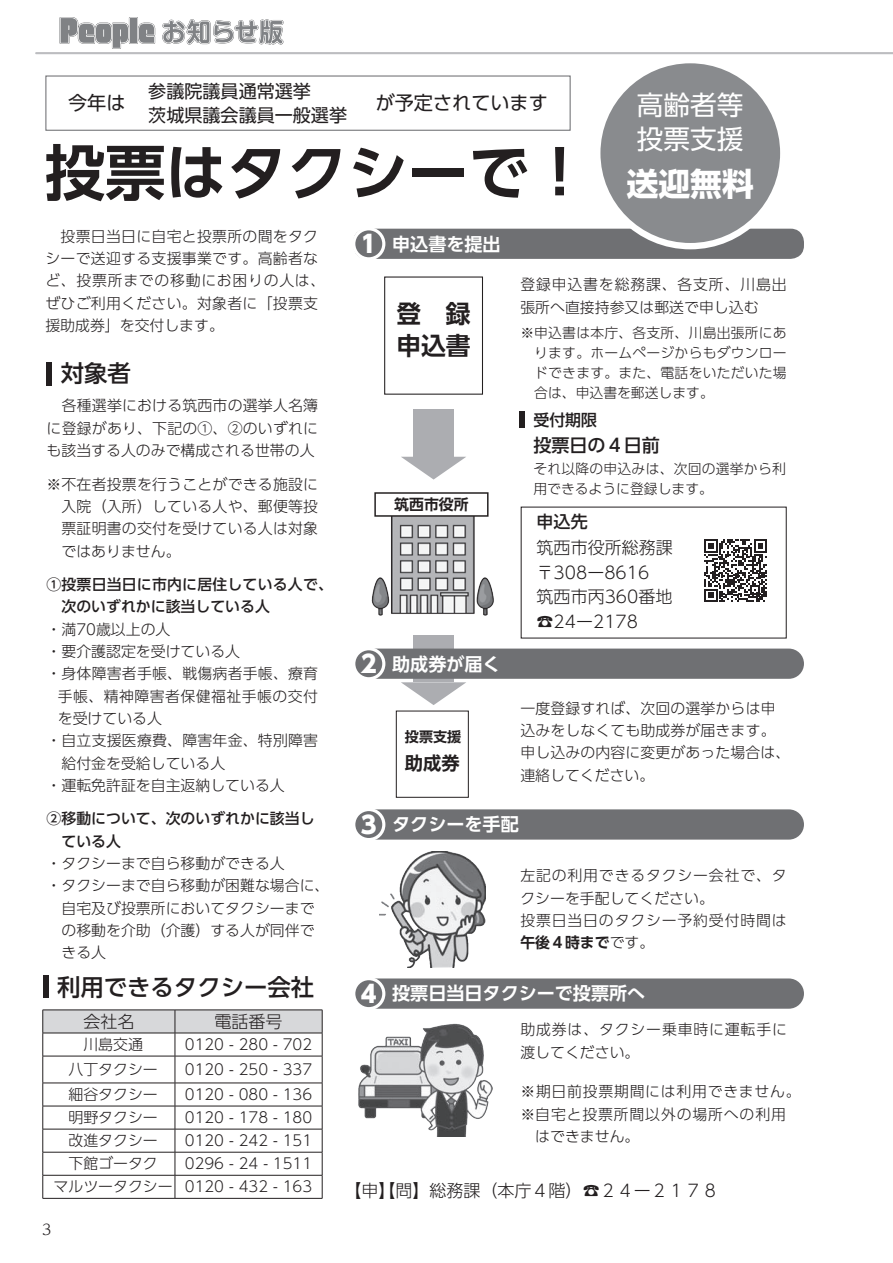
<style>
.page{position:relative;width:893px;height:1263px;background:#fff}
.page>*{position:absolute;margin:0;border:0;box-sizing:border-box;transform-origin:0 0}
.t1{font:700 60.6px "UD Shin Go Pro De";color:#231f20}
.t2{font:700 31.95px "UD Shin Go Pro";color:#fff}
.t3{font:26.55px/34px "UD Shin Go Pro";color:#fff}
.t4{font:700 24.75px "UD Shin Go Pro De";color:#231f20}
.t5{font:800 23.85px "UD Shin Go Pro";color:#fff}
.t6{font:500 23.4px "UD Shin Go Pro";color:#231f20}
.t7{font:19.2px "UD Shin Go Pro";color:#231f20}
.t8{font:700 18.3px "UD Shin Go Pro De";color:#231f20}
.t9{font:700 18px "UD Shin Go Pro De";color:#fff}
.t10{font:18px "UD Shin Go Pro";color:#231f20}
.t11{font:500 18px "UD Shin Go Pro";color:#231f20}
.t12{font:300 16.95px "UD Shin Go Pro";color:#231f20}
.t13{font:500 16.95px "UD Shin Go Pro";color:#231f20}
.t14{font:500 15.9px "UD Shin Go Pro";color:#231f20}
.t15{font:300 14.85px/22.4px "UD Shin Go Pro";letter-spacing:.01em;color:#231f20}
.t16{font:300 14.85px/22.4px "UD Shin Go Pro";letter-spacing:.055em;color:#231f20}
.t17{font:500 14.85px/22.4px "UD Shin Go Pro";color:#231f20}
.t18{font:300 14.85px "UD Shin Go Pro";letter-spacing:.05em;color:#231f20}
.t19{font:700 14.85px "UD Shin Go Pro De";color:#231f20}
.t20{font:300 14.85px "UD Reimin Pro";color:#231f20}
.t21{font:700 14.1px "UD Shin Go Pro De";color:#231f20}
.t22{font:300 13.8px/20.2px "UD Shin Go Pro";letter-spacing:.015em;color:#231f20;text-align:justify}
.s1{font-family:"UD Shin Go Pro De";font-weight:700}
</style>
<div class="page">
<hr style="left:36px;top:52px;width:857px;height:2px;background:#bcbdc0">
<svg style="left:60px;top:17px;width:95px;height:32px"></svg>
<svg style="left:162px;top:19px;width:121px;height:26px"></svg>
<svg style="left:43px;top:1010px;width:280px;height:188px"></svg>
<hr style="left:43px;top:1198px;width:132px;height:1px;background:#231f20">
<hr style="left:175px;top:1198px;width:147px;height:1px;background:#231f20">
<div style="left:353px;top:229px;width:451px;height:30px;background:#6f7073;border-radius:14px"></div>
<div style="left:352px;top:227px;width:33px;height:33px;border:3px solid #fff;border-radius:50%"></div>
<div style="left:413px;top:635px;width:41px;height:47px;background:#acadb1"></div>
<div style="left:353px;top:649px;width:451px;height:30px;background:#6f7073;border-radius:15px"></div>
<svg style="left:401px;top:682px;width:65px;height:23px"></svg>
<div style="left:353px;top:809px;width:451px;height:31px;background:#6f7073;border-radius:15px"></div>
<div style="left:353px;top:978px;width:451px;height:31px;background:#6f7073;border-radius:15px"></div>
<div style="left:352px;top:647px;width:33px;height:33px;border:3px solid #fff;border-radius:50%"></div>
<div style="left:352px;top:808px;width:33px;height:33px;border:3px solid #fff;border-radius:50%"></div>
<div style="left:352px;top:977px;width:33px;height:33px;border:3px solid #fff;border-radius:50%"></div>
<img style="left:359px;top:1023px;width:133px;height:114px">
<div style="left:384px;top:276px;width:99px;height:119px;border:1px solid #231f20"></div>
<div style="left:396px;top:711px;width:73px;height:87px;border:1px solid #231f20"></div>
<img style="left:371px;top:517px;width:123px;height:99px">
<div style="left:374px;top:492px;width:115px;height:25px;border:1px solid #231f20"></div>
<img style="left:379px;top:852px;width:107px;height:115px">
<svg style="left:704px;top:539px;width:63px;height:63px"></svg>
<div style="left:597px;top:60px;width:186px;height:186px;background:#898b8e;border-radius:50%"></div>
<div style="left:594px;top:57px;width:192px;height:192px;border:6px solid #fff;border-radius:50%"></div>
<div style="left:413px;top:409px;width:41px;height:48px;background:#acadb1"></div>
<svg style="left:401px;top:457px;width:65px;height:22px"></svg>
<div style="left:47px;top:362px;width:5px;height:23px;background:#231f20"></div>
<div style="left:43px;top:975px;width:6px;height:23px;background:#231f20"></div>
<div style="left:45px;top:75px;width:526px;height:56px;border:1px solid #6f7073"></div>
<div style="left:519px;top:412px;width:6px;height:16px;background:#231f20"></div>
<p class="t10" style="left:148px;top:76px;width:164px">参議院議員通常選挙</p>
<p class="t10" style="left:148px;top:101px;width:200px">茨城県議会議員一般選挙</p>
<p class="t3" style="left:637px;top:87px;width:108px">高齢者等投票支援</p>
<p class="t2" style="left:626px;top:158px;width:129px">送迎無料</p>
<p class="t7" style="left:376px;top:88px;width:174px">が予定されています</p>
<p class="t7" style="left:68px;top:88px;width:59px">今年は</p>
<p class="t1" style="left:45px;top:123px;width:547px">投票はタクシーで!</p>
<p class="t15" style="left:45px;top:224px;width:282px">　投票日当日に自宅と投票所の間をタクシーで送迎する支援事業です。高齢者など、投票所までの移動にお困りの人は、ぜひご利用ください。対象者に「投票支援助成券」を交付します。</p>
<p class="t5" style="left:357px;top:224px;width:25px">１</p>
<p class="t9" style="left:392px;top:229px;width:110px">申込書を提出</p>
<p class="t15" style="left:520px;top:272px;width:268px;line-height:23.4px">登録申込書を総務課、各支所、川島出張所へ直接持参又は郵送で申し込む</p>
<p class="t22" style="left:534px;top:322px;width:254px;text-indent:-14px">※申込書は本庁、各支所、川島出張所にあります。ホームページからもダウンロードできます。また、電話をいただいた場合は、申込書を郵送します。</p>
<p class="t4" style="left:396px;top:294px;width:76px">登　録</p>
<p class="t4" style="left:396px;top:326px;width:76px">申込書</p>
<p class="t6" style="left:61px;top:355px;width:72px">対象者</p>
<p class="t15" style="left:47px;top:394px;width:273px;text-align:justify">　各種選挙における筑西市の選挙人名簿に登録があり、下記の①、②のいずれにも該当する人のみで構成される世帯の人</p>
<p class="t14" style="left:533px;top:407px;width:65px">受付期限</p>
<p class="t11" style="left:533px;top:430px;width:128px">投票日の４日前</p>
<p class="t15" style="left:62px;top:472px;width:258px;text-align:justify;text-indent:-15px">※不在者投票を行うことができる施設に入院（入所）している人や、郵便等投票証明書の交付を受けている人は対象ではありません。</p>
<p class="t17" style="left:62px;top:573px;width:273px;text-indent:-15px">①投票日当日に市内に居住している人で、次のいずれかに該当している人</p>
<p class="t15" style="left:47px;top:617px;width:125px">・満70歳以上の人</p>
<p class="t15" style="left:47px;top:640px;width:195px">・要介護認定を受けている人</p>
<p class="t15" style="left:58px;top:662px;width:262px;text-align:justify;text-indent:-11px">・身体障害者手帳、戦傷病者手帳、療育手帳、精神障害者保健福祉手帳の交付を受けている人</p>
<p class="t15" style="left:62px;top:729px;width:258px;text-indent:-15px">・自立支援医療費、障害年金、特別障害給付金を受給している人</p>
<p class="t15" style="left:47px;top:774px;width:240px">・運転免許証を自主返納している人</p>
<p class="t17" style="left:62px;top:807px;width:254px;text-indent:-15px">②移動について、次のいずれかに該当している人</p>
<p class="t15" style="left:47px;top:852px;width:240px">・タクシーまで自ら移動ができる人</p>
<p class="t15" style="left:62px;top:874px;width:269px;text-indent:-15px">・タクシーまで自ら移動が困難な場合に、自宅及び投票所においてタクシーまでの移動を介助（介護）する人が同伴できる人</p>
<p class="t6" style="left:57px;top:968px;width:259px">利用できるタクシー会社</p>
<p class="t12" style="left:83px;top:1008px;width:53px">会社名</p>
<p class="t12" style="left:215px;top:1008px;width:70px">電話番号</p>
<p class="t15" style="left:83px;top:1033px;width:61px">川島交通</p>
<p class="t15" style="left:185px;top:1033px;width:129px">0120 - 280 - 702</p>
<p class="t15" style="left:68px;top:1058px;width:91px">八丁タクシー</p>
<p class="t15" style="left:185px;top:1058px;width:129px">0120 - 250 - 337</p>
<p class="t15" style="left:68px;top:1083px;width:91px">細谷タクシー</p>
<p class="t15" style="left:185px;top:1083px;width:129px">0120 - 080 - 136</p>
<p class="t15" style="left:68px;top:1106px;width:91px">明野タクシー</p>
<p class="t15" style="left:185px;top:1106px;width:129px">0120 - 178 - 180</p>
<p class="t15" style="left:68px;top:1129px;width:91px">改進タクシー</p>
<p class="t15" style="left:185px;top:1129px;width:129px">0120 - 242 - 151</p>
<p class="t15" style="left:68px;top:1152px;width:91px">下館ゴータク</p>
<p class="t15" style="left:185px;top:1152px;width:129px">0296 - 24 - 1511</p>
<p class="t15" style="left:54px;top:1175px;width:121px">マルツータクシー</p>
<p class="t15" style="left:185px;top:1175px;width:129px">0120 - 432 - 163</p>
<p class="t20" style="left:42px;top:1217px;width:11px">3</p>
<p class="t19" style="left:394px;top:492px;width:76px">筑西市役所</p>
<p class="t22" style="left:533px;top:458px;width:254px">それ以降の申込みは、次回の選挙から利用できるように登録します。</p>
<p class="t13" style="left:537px;top:508px;width:53px">申込先</p>
<p class="t12" style="left:537px;top:534px;width:138px">筑西市役所総務課</p>
<p class="t12" style="left:537px;top:559px;width:114px">〒308ー8616</p>
<p class="t12" style="left:537px;top:583px;width:137px">筑西市丙360番地</p>
<p class="t12" style="left:537px;top:608px;width:103px">☎24ー2178</p>
<p class="t5" style="left:357px;top:644px;width:25px">２</p>
<p class="t9" style="left:392px;top:649px;width:110px">助成券が届く</p>
<p class="t21" style="left:405px;top:725px;width:58px">投票支援</p>
<p class="t8" style="left:405px;top:748px;width:56px">助成券</p>
<p class="t15" style="left:520px;top:696px;width:271px">一度登録すれば、次回の選挙からは申込みをしなくても助成券が届きます。申し込みの内容に変更があった場合は、連絡してください。</p>
<p class="t5" style="left:357px;top:805px;width:25px">３</p>
<p class="t9" style="left:392px;top:810px;width:128px">タクシーを手配</p>
<p class="t16" style="left:520px;top:864px;width:268px">左記の利用できるタクシー会社で、タクシーを手配してください。</p>
<p class="t16" style="left:520px;top:908px;width:268px">投票日当日のタクシー予約受付時間は<span class="s1">午後４時まで</span>です。</p>
<p class="t5" style="left:357px;top:974px;width:25px">４</p>
<p class="t9" style="left:392px;top:979px;width:254px">投票日当日タクシーで投票所へ</p>
<p class="t16" style="left:520px;top:1018px;width:268px">助成券は、タクシー乗車時に運転手に渡してください。</p>
<p class="t18" style="left:520px;top:1080px;width:282px">※期日前投票期間には利用できません。</p>
<p class="t16" style="left:520px;top:1102px;width:267px">※自宅と投票所間以外の場所への利用</p>
<p class="t15" style="left:535px;top:1125px;width:106px">はできません。</p>
<p class="t12" style="left:345px;top:1177px;width:376px">【申】【問】総務課（本庁４階）☎２４ー２１７８</p>
</div>
